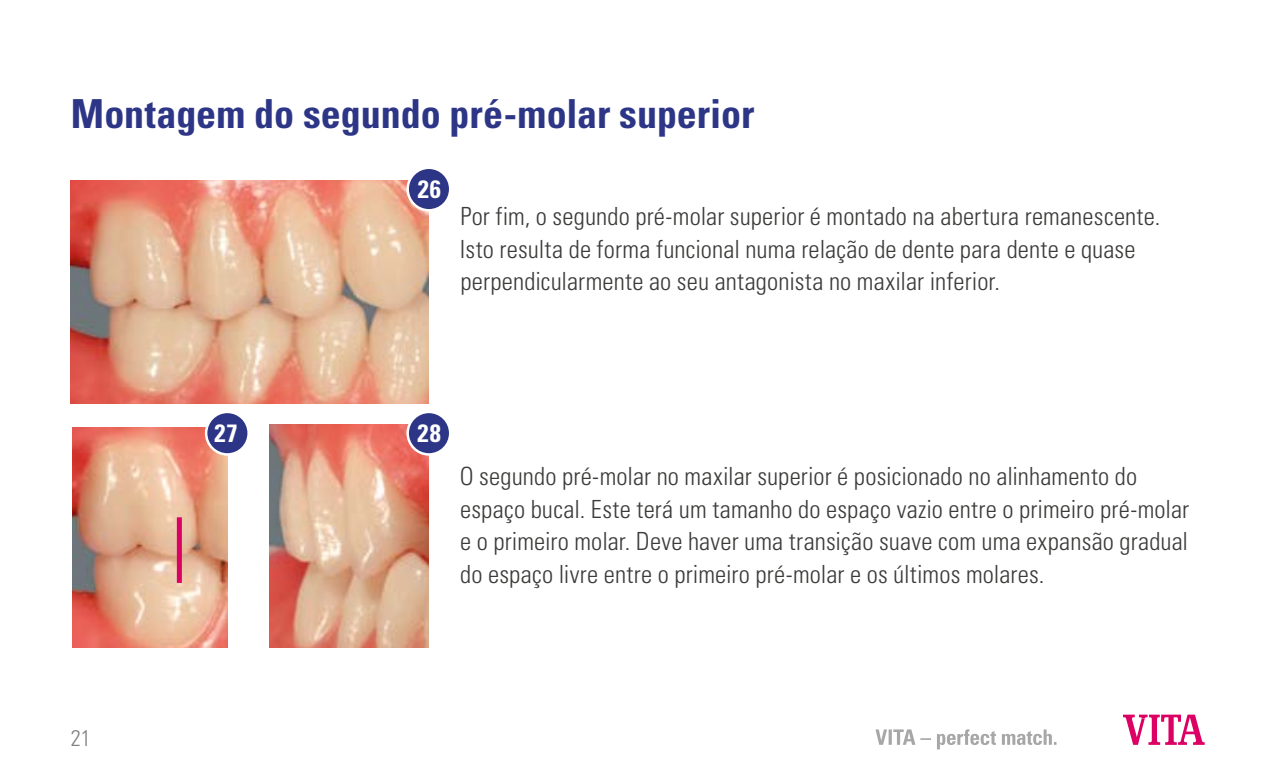
<style>
.page{position:relative;width:1276px;height:780px;background:#fff}
.page>*{position:absolute;margin:0;border:0;box-sizing:border-box;transform-origin:0 0}
.t1{font:700 condensed 40px "Univers LT";color:#2d3686}
.t2{font:300 condensed 25px/32.5px "Univers LT";letter-spacing:.005em;color:#3b3b3a}
.t3{font:700 condensed 25px "Univers LT";color:#fff}
.t4{font:300 condensed 22.5px "Univers LT";color:#80807f}
</style>
<div class="page">
<img style="left:71px;top:181px;width:358px;height:223px">
<img style="left:72px;top:427px;width:155px;height:221px">
<img style="left:269px;top:425px;width:160px;height:223px">
<div style="left:408px;top:168px;width:42px;height:42px;background:#2d3686;border-radius:50%"></div>
<div style="left:406px;top:166px;width:45px;height:45px;border:2px solid #fff;border-radius:50%"></div>
<div style="left:206px;top:412px;width:43px;height:42px;background:#2d3686;border-radius:50%"></div>
<div style="left:205px;top:410px;width:45px;height:45px;border:2px solid #fff;border-radius:50%"></div>
<div style="left:408px;top:412px;width:42px;height:42px;background:#2d3686;border-radius:50%"></div>
<div style="left:406px;top:410px;width:45px;height:45px;border:2px solid #fff;border-radius:50%"></div>
<div style="left:177px;top:517px;width:5px;height:66px;background:#dd0064"></div>
<svg style="left:1123px;top:714px;width:81px;height:30px"></svg>
<svg style="left:875px;top:729px;width:181px;height:20px"></svg>
<h1 class="t1" style="left:71px;top:89px;width:685px">Montagem do segundo pré-molar superior</h1>
<p class="t4" style="left:71px;top:724px;width:22px">21</p>
<p class="t3" style="left:418px;top:174px;width:25px">26</p>
<p class="t2" style="left:460px;top:200px;width:702px">Por fim, o segundo pré-molar superior é montado na abertura remanescente.<br>Isto resulta de forma funcional numa relação de dente para dente e quase perpendicularmente ao seu antagonista no maxilar inferior.</p>
<p class="t3" style="left:215px;top:418px;width:25px">27</p>
<p class="t3" style="left:417px;top:418px;width:25px">28</p>
<p class="t2" style="left:460px;top:460px;width:731px">O segundo pré-molar no maxilar superior é posicionado no alinhamento do espaço bucal. Este terá um tamanho do espaço vazio entre o primeiro pré-molar e o primeiro molar. Deve haver uma transição suave com uma expansão gradual do espaço livre entre o primeiro pré-molar e os últimos molares.</p>
</div>
